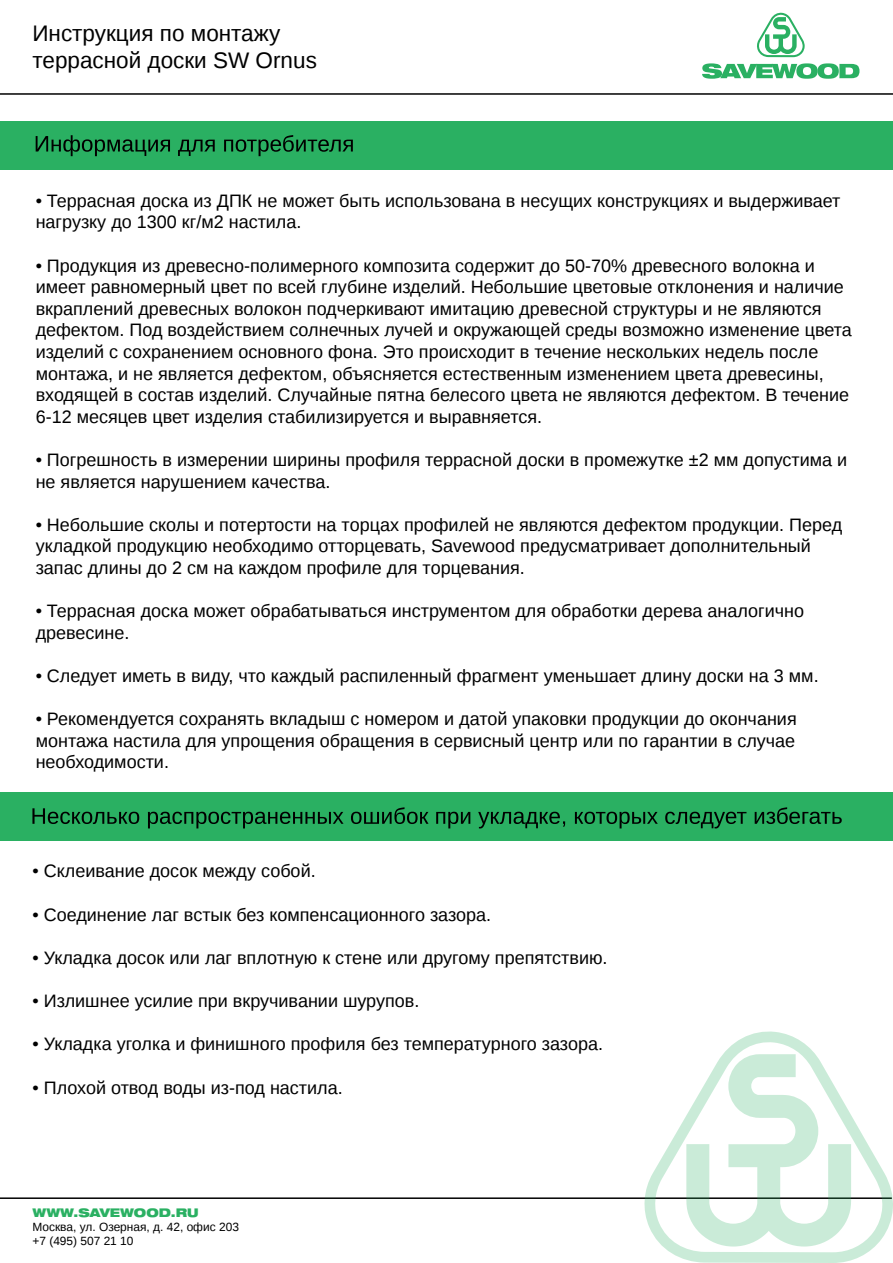
<style>
.page{position:relative;width:893px;height:1263px;background:#fff}
.page>*{position:absolute;margin:0;border:0;box-sizing:border-box;transform-origin:0 0}
.t1{font:22.5px/27px "Liberation Sans";color:#000}
.t2{font:18px/21.6px "Liberation Sans";color:#000}
.t3{font:11.85px/14.2px "Liberation Sans";color:#000}
.t4{font:900 expanded 11.85px "Helvetica 93";color:#2ab062}
</style>
<div class="page">
<svg style="left:757px;top:12px;width:48px;height:45px"></svg>
<svg style="left:702px;top:63px;width:157px;height:16px"></svg>
<div style="left:0;top:122px;width:893px;height:48px;background:#2ab062"></div>
<hr style="left:0;top:93px;width:893px;height:2px;background:#000">
<hr style="left:0;top:1197px;width:892px;height:2px;background:#000">
<svg style="left:642px;top:1031px;width:251px;height:232px"></svg>
<div style="left:0;top:792px;width:893px;height:48px;background:#2ab062"></div>
<svg style="left:32px;top:808px;width:107px;height:16px"></svg>
<svg style="left:148px;top:812px;width:195px;height:16px"></svg>
<svg style="left:351px;top:807px;width:77px;height:17px"></svg>
<svg style="left:436px;top:812px;width:34px;height:16px"></svg>
<svg style="left:478px;top:812px;width:87px;height:16px"></svg>
<svg style="left:575px;top:812px;width:83px;height:16px"></svg>
<svg style="left:665px;top:812px;width:81px;height:16px"></svg>
<svg style="left:755px;top:807px;width:87px;height:17px"></svg>
<svg style="left:36px;top:135px;width:134px;height:21px"></svg>
<svg style="left:178px;top:140px;width:37px;height:16px"></svg>
<svg style="left:224px;top:135px;width:129px;height:21px"></svg>
<p class="t1" style="left:32px;top:20px;width:286px">Инструкция по монтажу террасной доски SW Ornus</p>
<p class="t2" style="left:36px;top:190px;width:806px">• Террасная доска из ДПК не может быть использована в несущих конструкциях и выдерживает нагрузку до 1300 кг/м2 настила.</p>
<p class="t2" style="left:36px;top:255px;width:818px">• Продукция из древесно-полимерного композита содержит до 50-70% древесного волокна и имеет равномерный цвет по всей глубине изделий. Небольшие цветовые отклонения и наличие вкраплений древесных волокон подчеркивают имитацию древесной структуры и не являются дефектом. Под воздействием солнечных лучей и окружающей среды возможно изменение цвета изделий с сохранением основного фона. Это происходит в течение нескольких недель после монтажа, и не является дефектом, объясняется естественным изменением цвета древесины, входящей в состав изделий. Случайные пятна белесого цвета не являются дефектом. В течение 6-12 месяцев цвет изделия стабилизируется и выравняется.</p>
<p class="t2" style="left:36px;top:450px;width:813px">• Погрешность в измерении ширины профиля террасной доски в промежутке ±2 мм допустима и не является нарушением качества.</p>
<p class="t2" style="left:36px;top:514px;width:808px">• Небольшие сколы и потертости на торцах профилей не являются дефектом продукции. Перед укладкой продукцию необходимо отторцевать, Savewood предусматривает дополнительный запас длины до 2 см на каждом профиле для торцевания.</p>
<p class="t2" style="left:36px;top:601px;width:770px">• Террасная доска может обрабатываться инструментом для обработки дерева аналогично древесине.</p>
<p class="t2" style="left:36px;top:666px;width:784px">• Следует иметь в виду, что каждый распиленный фрагмент уменьшает длину доски на 3 мм.</p>
<p class="t2" style="left:36px;top:709px;width:763px;text-align:justify">• Рекомендуется сохранять вкладыш с номером и датой упаковки продукции до окончания монтажа настила для упрощения обращения в сервисный центр или по гарантии в случае необходимости.</p>
<p class="t2" style="left:32px;top:861px;width:285px">• Склеивание досок между собой.</p>
<p class="t2" style="left:32px;top:904px;width:460px">• Соединение лаг встык без компенсационного зазора.</p>
<p class="t2" style="left:32px;top:948px;width:577px">• Укладка досок или лаг вплотную к стене или другому препятствию.</p>
<p class="t2" style="left:32px;top:991px;width:388px">• Излишнее усилие при вкручивании шурупов.</p>
<p class="t2" style="left:32px;top:1034px;width:572px">• Укладка уголка и финишного профиля без температурного зазора.</p>
<p class="t2" style="left:32px;top:1077px;width:312px">• Плохой отвод воды из-под настила.</p>
<p class="t4" style="left:32px;top:1205px;width:168px">WWW.SAVEWOOD.RU</p>
<p class="t3" style="left:32px;top:1220px;width:208px">Москва, ул. Озерная, д. 42, офис 203 +7 (495) 507 21 10</p>
</div>
